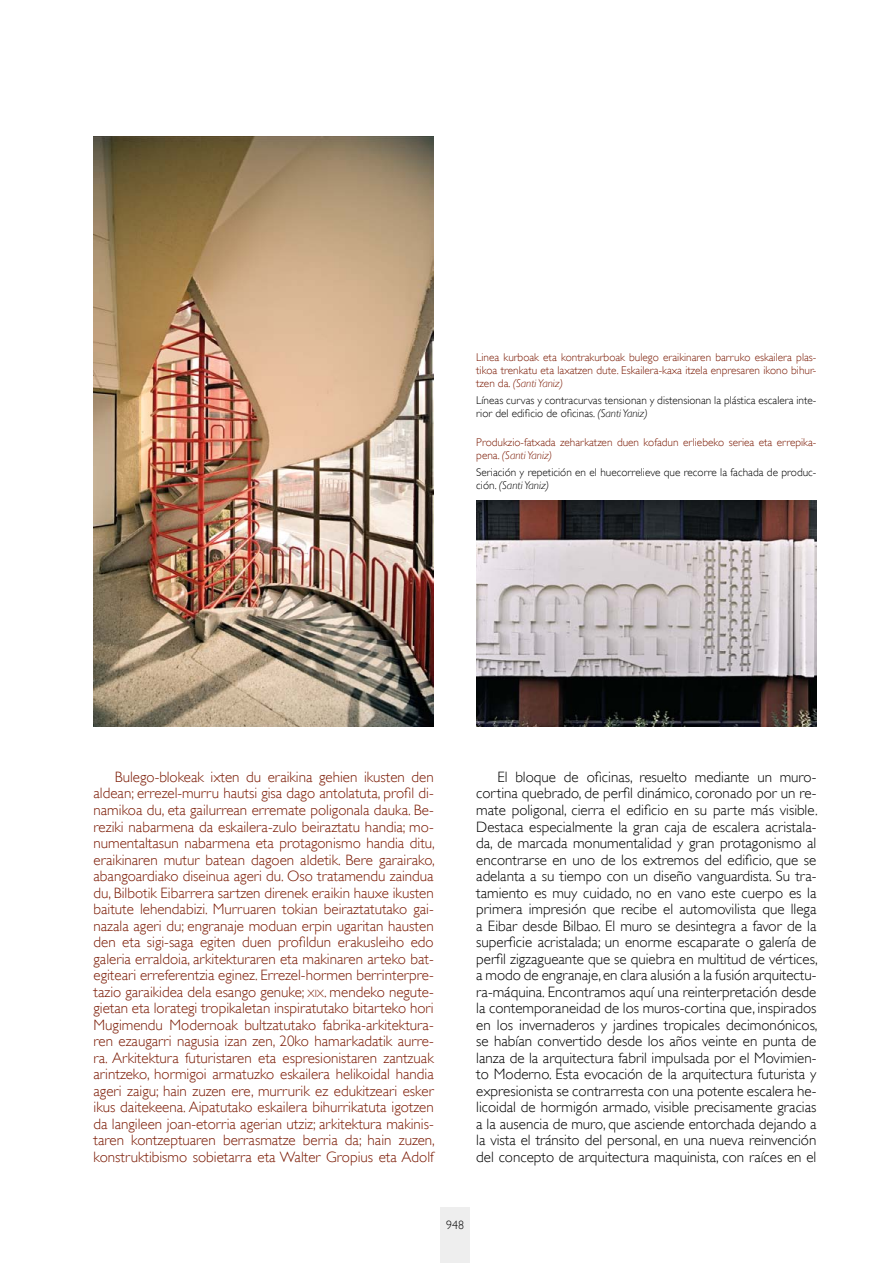
<style>
.page{position:relative;width:893px;height:1263px;background:#fff}
.page>*{position:absolute;margin:0;border:0;box-sizing:border-box;transform-origin:0 0}
.Texto_independiente{font:300 15px/16.5px "Gill Sans";color:#7b1a04;text-align:justify}
.Texto_independiente-2{font:300 15px/16.5px "Gill Sans";color:#000;text-align:justify}
.t1{font:300 12px "Gill Sans";color:#000}
.t2{font:300 11.25px/12.8px "Gill Sans";color:#7b1a04;text-align:justify}
.t3{font:300 11.25px/12.8px "Gill Sans";color:#000}
.s1{font-style:italic}
.s2{font-size:10.5px}
</style>
<div class="page">
<div style="left:440px;top:1207px;width:30px;height:56px;background:#eee"></div>
<img style="left:94px;top:136px;width:339px;height:591px">
<img style="left:476px;top:500px;width:340px;height:226px">
<p class="t2" style="left:476px;top:351px;width:342px">Linea kurboak eta kontrakurboak bulego eraikinaren barruko eskailera plas&shy;tikoa trenkatu eta laxatzen dute. Eskailera-kaxa itzela enpresaren ikono bihur&shy;tzen da. <span class="s1">(Santi Yaniz)</span></p>
<p class="t3" style="left:476px;top:394px;width:342px">Líneas curvas y contracurvas tensionan y distensionan la plástica escalera inte&shy;rior del edificio de oficinas. <span class="s1">(Santi Yaniz)</span></p>
<p class="t2" style="left:476px;top:436px;width:342px">Produkzio-fatxada zeharkatzen duen kofadun erliebeko seriea eta errepika&shy;pena. <span class="s1">(Santi Yaniz)</span></p>
<p class="t3" style="left:476px;top:466px;width:342px">Seriación y repetición en el huecorrelieve que recorre la fachada de produc&shy;ción. <span class="s1">(Santi Yaniz)</span></p>
<p class="Texto_independiente" style="left:94px;top:769px;width:343px;text-indent:21px">Bulego-blokeak ixten du eraikina gehien ikusten den aldean; errezel-murru hautsi gisa dago antolatuta, profil di&shy;namikoa du, eta gailurrean erremate poligonala dauka. Be&shy;reziki nabarmena da eskailera-zulo beiraztatu handia; mo&shy;numentaltasun nabarmena eta protagonismo handia ditu, eraikinaren mutur batean dagoen aldetik. Bere garairako, abangoardiako diseinua ageri du. Oso tratamendu zaindua du, Bilbotik Eibarrera sartzen direnek eraikin hauxe ikusten baitute lehendabizi. Murruaren tokian beiraztatutako gai&shy;nazala ageri du; engranaje moduan erpin ugaritan hausten den eta sigi-saga egiten duen profildun erakusleiho edo galeria erraldoia, arkitekturaren eta makinaren arteko bat-</p>
<p class="Texto_independiente" style="left:94px;top:967px;width:343px">egiteari erreferentzia eginez. Errezel-hormen berrinterpre&shy;tazio garaikidea dela esango genuke; <span class="s2">xix</span>. mendeko negute&shy;gietan eta lorategi tropikaletan inspiratutako bitarteko hori Mugimendu Modernoak bultzatutako fabrika-arkitektura&shy;ren ezaugarri nagusia izan zen, 20ko hamarkadatik aurre&shy;ra. Arkitektura futuristaren eta espresionistaren zantzuak arintzeko, hormigoi armatuzko eskailera helikoidal handia ageri zaigu; hain zuzen ere, murrurik ez edukitzeari esker ikus daitekeena. Aipatutako eskailera bihurrikatuta igotzen da langileen joan-etorria agerian utziz; arkitektura makinis&shy;taren kontzeptuaren berrasmatze berria da; hain zuzen, konstruktibismo sobietarra eta Walter Gropius eta Adolf</p>
<p class="Texto_independiente-2" style="left:497px;top:769px;width:320px">El bloque de oficinas, resuelto mediante un muro-</p>
<p class="Texto_independiente-2" style="left:476px;top:785px;width:343px">cortina quebrado, de perfil dinámico, coronado por un re&shy;mate poligonal, cierra el edificio en su parte más visible.<br>Destaca especialmente la gran caja de escalera acristala&shy;da, de marcada monumentalidad y gran protagonismo al encontrarse en uno de los extremos del edificio, que se adelanta a su tiempo con un diseño vanguardista. Su tra&shy;tamiento es muy cuidado, no en vano este cuerpo es la primera impresión que recibe el automovilista que llega a Eibar desde Bilbao. El muro se desintegra a favor de la superficie acristalada; un enorme escaparate o galería de perfil zigzagueante que se quiebra en multitud de vértices, a modo de engranaje, en clara alusión a la fusión arquitectu&shy;ra-máquina. Encontramos aquí una reinterpretación desde la contemporaneidad de los muros-cortina que, inspirados en los invernaderos y jardines tropicales decimonónicos, se habían convertido desde los años veinte en punta de lanza de la arquitectura fabril impulsada por el Movimien&shy;to Moderno. Esta evocación de la arquitectura futurista y expresionista se contrarresta con una potente escalera he&shy;licoidal de hormigón armado, visible precisamente gracias a la ausencia de muro, que asciende entorchada dejando a la vista el tránsito del personal, en una nueva reinvención del concepto de arquitectura maquinista, con raíces en el</p>
<p class="t1" style="left:446px;top:1218px;width:19px">948</p>
</div>
